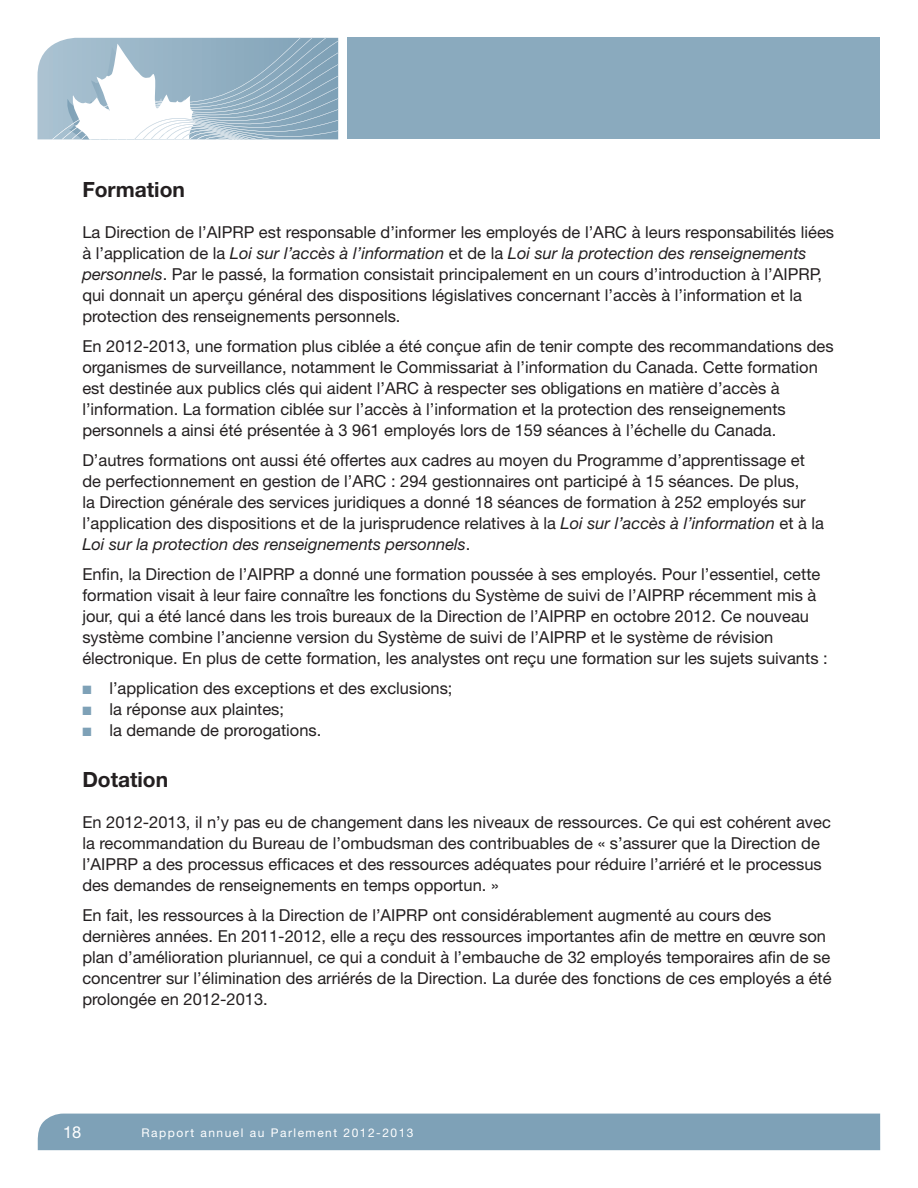
<style>
.page{position:relative;width:918px;height:1188px;background:#fff}
.page>*{position:absolute;margin:0;border:0;box-sizing:border-box;transform-origin:0 0}
.t1{font:700 21px "Helvetica Neue";color:#231f20}
.t2{font:16.5px/21px "Helvetica Neue";color:#231f20}
.t3{font:16.5px "Helvetica Neue";color:#fff}
.t4{font:12px "Helvetica Neue";letter-spacing:.125em;color:#fff}
.s1{font-style:italic}
.s2{color:#7ea1b7}
</style>
<div class="page">
<div style="left:38px;top:1114px;width:842px;height:36px;background:#7ea1b7"></div>
<div style="left:348px;top:38px;width:532px;height:101px;background:#8aaabe"></div>
<svg style="left:38px;top:38px;width:300px;height:102px"></svg>
<p class="t1" style="left:82px;top:177px;width:104px">Formation</p>
<p class="t2" style="left:82px;top:221px;width:753px">La Direction de l’AIPRP est responsable d’informer les employés de l’ARC à leurs responsabilités liées à l’application de la <span class="s1">Loi sur l’accès à l’information</span> et de la <span class="s1">Loi sur la protection des renseignements personnels</span>. Par le passé, la formation consistait principalement en un cours d’introduction à l’AIPRP, qui donnait un aperçu général des dispositions législatives concernant l’accès à l’information et la protection des renseignements personnels.</p>
<p class="t2" style="left:82px;top:335px;width:753px">En 2012‑2013, une formation plus ciblée a été conçue afin de tenir compte des recommandations des organismes de surveillance, notamment le Commissariat à l’information du Canada. Cette formation est destinée aux publics clés qui aident l’ARC à respecter ses obligations en matière d’accès à l’information. La formation ciblée sur l’accès à l’information et la protection des renseignements personnels a ainsi été présentée à 3 961 employés lors de 159 séances à l’échelle du Canada.</p>
<p class="t2" style="left:82px;top:449px;width:743px">D’autres formations ont aussi été offertes aux cadres au moyen du Programme d’apprentissage et de perfectionnement en gestion de l’ARC : 294 gestionnaires ont participé à 15 séances. De plus,<br>la Direction générale des services juridiques a donné 18 séances de formation à 252 employés sur l’application des dispositions et de la jurisprudence relatives à la <span class="s1">Loi sur l’accès à l’information</span> et à la <span class="s1">Loi sur la protection des renseignements personnels</span>.</p>
<p class="t2" style="left:82px;top:563px;width:747px">Enfin, la Direction de l’AIPRP a donné une formation poussée à ses employés. Pour l’essentiel, cette formation visait à leur faire connaître les fonctions du Système de suivi de l’AIPRP récemment mis à jour, qui a été lancé dans les trois bureaux de la Direction de l’AIPRP en octobre 2012. Ce nouveau système combine l’ancienne version du Système de suivi de l’AIPRP et le système de révision électronique. En plus de cette formation, les analystes ont reçu une formation sur les sujets suivants :</p>
<p class="t2" style="left:82px;top:677px;width:372px"><span class="s2">■</span> l’application des exceptions et des exclusions;</p>
<p class="t2" style="left:82px;top:698px;width:203px"><span class="s2">■</span> la réponse aux plaintes;</p>
<p class="t2" style="left:82px;top:719px;width:241px"><span class="s2">■</span> la demande de prorogations.</p>
<p class="t1" style="left:82px;top:766px;width:87px">Dotation</p>
<p class="t2" style="left:82px;top:811px;width:750px">En 2012‑2013, il n’y pas eu de changement dans les niveaux de ressources. Ce qui est cohérent avec la recommandation du Bureau de l’ombudsman des contribuables de « s’assurer que la Direction de l’AIPRP a des processus efficaces et des ressources adéquates pour réduire l’arriéré et le processus des demandes de renseignements en temps opportun. »</p>
<p class="t2" style="left:82px;top:904px;width:751px">En fait, les ressources à la Direction de l’AIPRP ont considérablement augmenté au cours des dernières années. En 2011‑2012, elle a reçu des ressources importantes afin de mettre en œuvre son plan d’amélioration pluriannuel, ce qui a conduit à l’embauche de 32 employés temporaires afin de se concentrer sur l’élimination des arriérés de la Direction. La durée des fonctions de ces employés a été prolongée en 2012‑2013.</p>
<p class="t3" style="left:63px;top:1123px;width:20px">18</p>
<p class="t4" style="left:142px;top:1125px;width:274px">Rapport annuel au Parlement 2012-2013</p>
</div>
